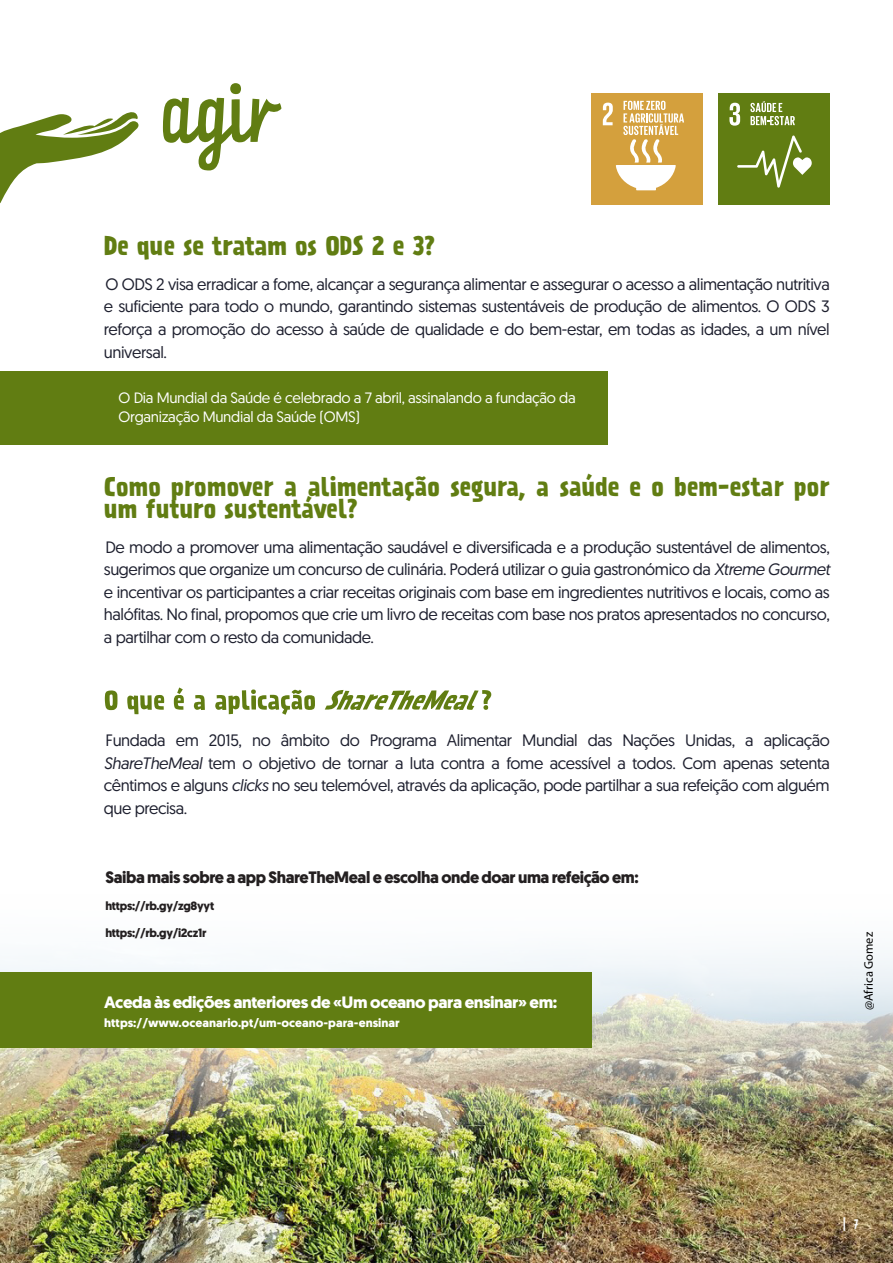
<style>
.page{position:relative;width:893px;height:1263px;background:#fff}
.page>*{position:absolute;margin:0;border:0;box-sizing:border-box;transform-origin:0 0}
.t1{font:70.95px "Prater Script Pro";color:#617d12}
.t2{font:700 24px/22.5px "Prater Sans Pro";letter-spacing:-.01em;color:#617d12}
.t3{font:16.5px/22.5px "Geomanist";letter-spacing:-.025em;color:#1e202f;text-align:justify}
.t4{font:700 16.5px "Geomanist";letter-spacing:-.025em;color:#231f20}
.t5{font:700 16.5px "Geomanist";letter-spacing:-.025em;color:#fff;scale:1.04 1}
.t6{font:15px/19.5px "Geomanist";letter-spacing:-.02em;color:#fff}
.t7{font:12.45px "Myriad Pro";color:#000}
.t8{font:12.15px "Prater Sans Pro";color:#fff}
.t9{font:700 12px "Geomanist";color:#fff;scale:1.04 1}
.t10{font:700 12px "Geomanist";letter-spacing:-.025em;color:#231f20}
.s1{font-style:italic}
</style>
<div class="page">
<img style="left:0;top:1132px;width:893px;height:131px">
<img style="left:0;top:953px;width:893px;height:179px">
<svg style="left:0;top:112px;width:139px;height:91px"></svg>
<div style="left:0;top:972px;width:592px;height:76px;background:#617d12"></div>
<div style="left:592px;top:94px;width:111px;height:111px;background:#d4a03d"></div>
<svg style="left:603px;top:101px;width:81px;height:89px"></svg>
<div style="left:719px;top:94px;width:111px;height:111px;background:#617d12"></div>
<svg style="left:729px;top:103px;width:11px;height:23px"></svg>
<svg style="left:737px;top:135px;width:75px;height:53px"></svg>
<svg style="left:750px;top:101px;width:45px;height:24px"></svg>
<div style="left:0;top:371px;width:608px;height:73px;background:#617d12"></div>
<svg style="left:105px;top:690px;width:12px;height:20px"></svg>
<svg style="left:127px;top:695px;width:37px;height:19px"></svg>
<svg style="left:174px;top:687px;width:10px;height:23px"></svg>
<svg style="left:194px;top:695px;width:11px;height:15px"></svg>
<svg style="left:215px;top:689px;width:100px;height:26px"></svg>
<svg style="left:325px;top:690px;width:166px;height:20px"></svg>
<h1 class="t1" style="left:164px;top:56px;width:115px">agir</h1>
<h2 class="t2" style="left:104px;top:234px;width:333px">De que se tratam os ODS 2 e 3?</h2>
<p class="t3" style="left:104px;top:272px;width:727px">O ODS 2 visa erradicar a fome, alcançar a segurança alimentar e assegurar o acesso a alimentação nutritiva e suficiente para todo o mundo, garantindo sistemas sustentáveis de produção de alimentos. O ODS 3 reforça a promoção do acesso à saúde de qualidade e do bem-estar, em todas as idades, a um nível universal.</p>
<p class="t6" style="left:119px;top:387px;width:459px">O Dia Mundial da Saúde é celebrado a 7 abril, assinalando a fundação da<br>Organização Mundial da Saúde (OMS)</p>
<h2 class="t2" style="left:104px;top:474px;width:727px">Como promover a alimentação segura, a saúde e o bem-estar por um futuro sustentável?</h2>
<p class="t3" style="left:104px;top:535px;width:727px">De modo a promover uma alimentação saudável e diversificada e a produção sustentável de alimentos, sugerimos que organize um concurso de culinária. Poderá utilizar o guia gastronómico da <span class="s1">Xtreme Gourmet </span>e incentivar os participantes a criar receitas originais com base em ingredientes nutritivos e locais, como as halófitas. No final, propomos que crie um livro de receitas com base nos pratos apresentados no concurso, a partilhar com o resto da comunidade.</p>
<p class="t3" style="left:104px;top:728px;width:727px">Fundada em 2015, no âmbito do Programa Alimentar Mundial das Nações Unidas, a aplicação <span class="s1">ShareTheMeal</span> tem o objetivo de tornar a luta contra a fome acessível a todos. Com apenas setenta cêntimos e alguns <span class="s1">clicks</span> no seu telemóvel, através da aplicação, pode partilhar a sua refeição com alguém que precisa.</p>
<p class="t4" style="left:105px;top:866px;width:535px">Saiba mais sobre a app ShareTheMeal e escolha onde doar uma refeição em:</p>
<p class="t10" style="left:105px;top:897px;width:111px">https://rb.gy/zg8yyt</p>
<p class="t10" style="left:105px;top:924px;width:103px">https://rb.gy/i2cz1r</p>
<p class="t7" style="left:861px;top:1010px;width:80px;rotate:-90deg">@Africa Gomez</p>
<p class="t5" style="left:104px;top:991px;width:437px">Aceda às edições anteriores de «Um oceano para ensinar» em:</p>
<p class="t9" style="left:104px;top:1015px;width:286px">https://www.oceanario.pt/um-oceano-para-ensinar</p>
<p class="t8" style="left:842px;top:1217px;width:18px">| 7</p>
</div>
